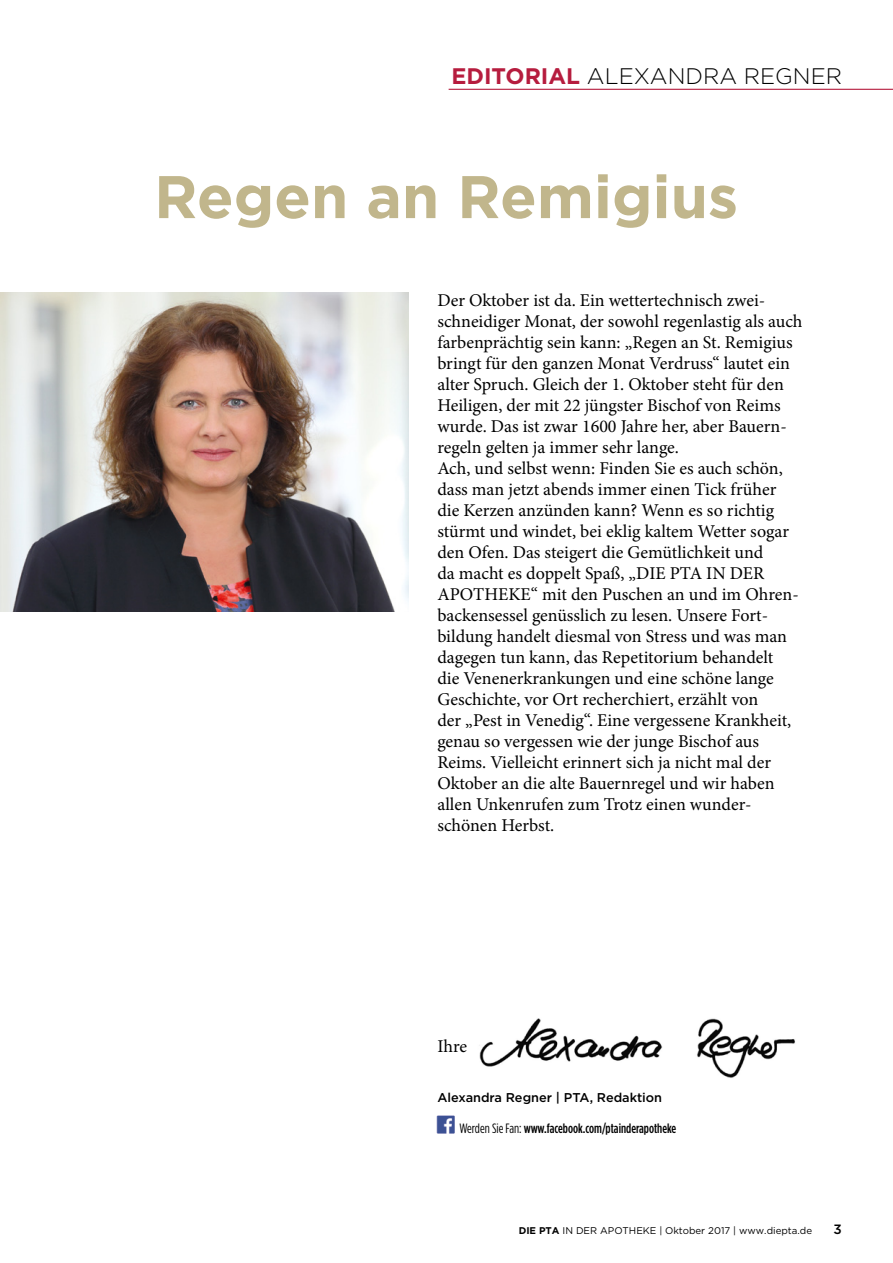
<style>
.page{position:relative;width:893px;height:1263px;background:#fff}
.page>*{position:absolute;margin:0;border:0;box-sizing:border-box;transform-origin:0 0}
.t1{font:700 60px "Gotham";color:#c1b68c}
.t2{font:300 22.5px "Gotham";color:#000}
.t3{font:18px/21px "Minion Pro";color:#000}
.t4{font:500 13.5px "Gotham Condensed";color:#000}
.t5{font:500 13.5px "Gotham";color:#000}
.t6{font:500 12.75px "Gotham";color:#000}
.t7{font:9.75px "Gotham";color:#000}
.s1{font-weight:700;color:#b61c3e}
.s2{font-weight:400}
.s3{font-weight:700}
</style>
<div class="page">
<img style="left:0;top:292px;width:408px;height:319px">
<hr style="left:449px;top:89px;width:444px;height:1px;background:#b61c3e">
<img style="left:436px;top:1115px;width:19px;height:19px">
<img style="left:479px;top:1018px;width:316px;height:60px">
<p class="t2" style="left:451px;top:62px;width:392px"><span class="s1">EDITORIAL</span> ALEXANDRA REGNER</p>
<p class="t1" style="left:154px;top:157px;width:585px">Regen an Remigius</p>
<p class="t3" style="left:437px;top:289px;width:367px">Der Oktober ist da. Ein wettertechnisch zwei&shy;schneidiger Monat, der sowohl regenlastig als auch farbenprächtig sein kann: „Regen an St. Remigius bringt für den ganzen Monat Verdruss“ lautet ein alter Spruch. Gleich der 1. Oktober steht für den Heiligen, der mit 22 jüngster Bischof von Reims wurde. Das ist zwar 1600 Jahre her, aber Bauern&shy;regeln gelten ja immer sehr lange.</p>
<p class="t3" style="left:437px;top:457px;width:363px">Ach, und selbst wenn: Finden Sie es auch schön, dass man jetzt abends immer einen Tick früher die Kerzen anzünden kann? Wenn es so richtig stürmt und windet, bei eklig kaltem Wetter sogar den Ofen. Das steigert die Gemütlichkeit und<br>da macht es doppelt Spaß, „DIE PTA IN DER APOTHEKE“ mit den Puschen an und im Ohren&shy;backensessel genüsslich zu lesen. Unsere Fort&shy;bildung handelt diesmal von Stress und was man dagegen tun kann, das Repetitorium behandelt die Venenerkrankungen und eine schöne lange Geschichte, vor Ort recherchiert, erzählt von<br>der „Pest in Venedig“. Eine vergessene Krankheit, genau so vergessen wie der junge Bischof aus Reims. Vielleicht erinnert sich ja nicht mal der Oktober an die alte Bauernregel und wir haben allen Unkenrufen zum Trotz einen wunder&shy;schönen Herbst.</p>
<p class="t3" style="left:437px;top:1036px;width:31px">Ihre</p>
<p class="t6" style="left:437px;top:1089px;width:226px">Alexandra Regner | PTA, Redaktion</p>
<p class="t4" style="left:459px;top:1120px;width:218px"><span class="s2">Werden Sie Fan:</span> www.facebook.com/ptainderapotheke</p>
<p class="t7" style="left:519px;top:1224px;width:295px"><span class="s3">DIE PTA</span> IN DER APOTHEKE | Oktober 2017 | www.diepta.de</p>
<p class="t5" style="left:834px;top:1220px;width:10px">3</p>
</div>
